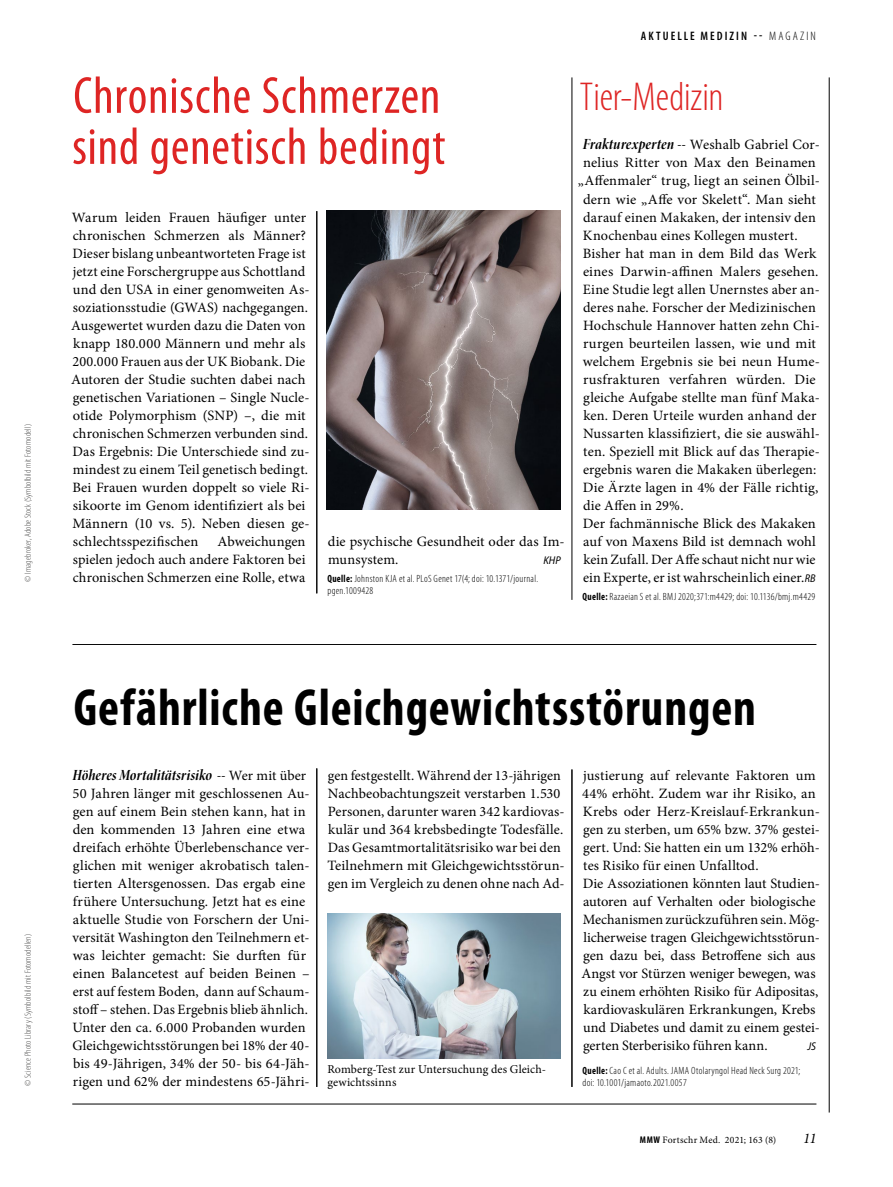
<style>
.page{position:relative;width:893px;height:1187px;background:#fff}
.page>*{position:absolute;margin:0;border:0;box-sizing:border-box;transform-origin:0 0}
.Title_kleinrot{font:condensed 52.5px/51px "Myriad Pro";letter-spacing:.015em;color:#de2524}
.Title_1{font:700 condensed 52.5px "Myriad Pro";letter-spacing:.02em;color:#000;scale:.95 1}
.Title_klein_schmalro{font:300 condensed 40.5px "Myriad Pro";color:#de2524}
.Para_Entry{font:15.75px "Minion Pro Bold Cn It Disp";color:#000}
.t1{font:italic 14.85px "Minion Pro";color:#000}
.Para_x{font:14.25px/18px "Minion Pro";letter-spacing:.005em;color:#000}
.Para_Entry-2{font:14.25px/18px "Minion Pro";letter-spacing:.005em;color:#000}
.t2{font:600 condensed 12.3px "Myriad Pro";letter-spacing:.165em;color:#000}
.t3{font:12px/12.8px "Minion Pro";letter-spacing:.01em;color:#000}
.Para_x-2{font:italic semi-condensed 11.25px "Myriad Pro";color:#000}
.Source_x{font:300 condensed 10.5px/12px "Myriad Pro";letter-spacing:.03em;color:#000}
.t4{font:9.75px "Minion Pro";letter-spacing:.02em;color:#000}
.Image_Source_x{font:300 condensed 9px "Myriad Pro";letter-spacing:.02em;color:#4d4d4c}
.s1{font-weight:700}
.s2{font-weight:300}
.s3{font-family:"Minion Pro Bold Cn It Disp";font-size:15.75px}
.s4{font-family:"Myriad Pro";font-style:italic;font-stretch:semi-condensed;font-size:11.25px}
.s5{font-family:"Minion Pro";font-size:14.25px}
.s6{font-family:"Myriad Pro";font-weight:700;font-stretch:condensed}
</style>
<div class="page">
<hr style="left:72px;top:1103px;width:744px;height:1px;background:#000">
<hr style="left:829px;top:77px;width:1px;height:1035px;background:#000">
<hr style="left:72px;top:644px;width:744px;height:1px;background:#000">
<hr style="left:572px;top:77px;width:1px;height:523px;background:#000">
<hr style="left:317px;top:211px;width:1px;height:382px;background:#000">
<hr style="left:317px;top:768px;width:1px;height:318px;background:#000">
<hr style="left:572px;top:769px;width:1px;height:317px;background:#000">
<img style="left:327px;top:210px;width:234px;height:299px">
<img style="left:327px;top:913px;width:234px;height:145px">
<p class="Image_Source_x" style="left:23px;top:581px;width:159px;rotate:-90deg">© Imagebroker, Adobe Stock (Symbolbild mit Fotomodell)</p>
<p class="Image_Source_x" style="left:23px;top:1085px;width:154px;rotate:-90deg">© Science Photo Library (Symbolbild mit Fotomodellen)</p>
<p class="Title_kleinrot" style="left:72px;top:69px;width:375px">Chronische Schmerzen sind genetisch bedingt</p>
<p class="Para_x" style="left:71px;top:208px;width:240px">Warum leiden Frauen häufiger unter chronischen Schmerzen als Männer?<br>Dieser bislang unbeantworteten Frage ist jetzt eine Forschergruppe aus Schottland und den USA in einer genomweiten As&shy;soziationsstudie (GWAS) nachgegangen.<br>Ausgewertet wurden dazu die Daten von knapp 180.000 Männern und mehr als 200.000 Frauen aus der UK Biobank. Die Autoren der Studie suchten dabei nach genetischen Variationen – Single Nucle&shy;otide Polymorphism (SNP) –, die mit chronischen Schmerzen verbunden sind.<br>Das Ergebnis: Die Unterschiede sind zu&shy;mindest zu einem Teil genetisch bedingt.<br>Bei Frauen wurden doppelt so viele Ri&shy;sikoorte im Genom identifiziert als bei Männern (10 vs. 5). Neben diesen ge&shy;schlechtsspezifischen</p>
<p class="Para_x" style="left:73px;top:532px;width:234px;text-align:justify;text-indent:145px">Abweichungen spielen jedoch auch andere Faktoren bei chronischen Schmerzen eine Rolle, etwa</p>
<p class="Para_x" style="left:328px;top:532px;width:238px">die psychische Gesundheit oder das Im&shy;munsystem.</p>
<p class="Para_x-2" style="left:543px;top:554px;width:19px">KHP</p>
<p class="Source_x" style="left:327px;top:572px;width:212px"><span class="s1">Quelle:</span> Johnston KJA et al. PLoS Genet 17(4; doi: 10.1371/journal. pgen.1009428</p>
<p class="t2" style="left:641px;top:29px;width:177px">AKTUELLE MEDIZIN -- <span class="s2">MAGAZIN</span></p>
<p class="Title_klein_schmalro" style="left:580px;top:75px;width:145px">Tier-Medizin</p>
<p class="Para_Entry-2" style="left:583px;top:136px;width:239px"><span class="s3">Frakturexperten --</span> Weshalb Gabriel Cor-</p>
<p class="Para_Entry-2" style="left:583px;top:154px;width:234px">nelius Ritter von Max den Beinamen</p>
<p class="Para_Entry-2" style="left:578px;top:172px;width:243px">„Affenmaler“ trug, liegt an seinen Ölbil-</p>
<p class="Para_Entry-2" style="left:583px;top:190px;width:235px">dern wie „Affe vor Skelett“. Man sieht</p>
<p class="Para_Entry-2" style="left:583px;top:208px;width:234px">darauf einen Makaken, der intensiv den</p>
<p class="Para_Entry-2" style="left:583px;top:226px;width:216px">Knochenbau eines Kollegen mustert.</p>
<p class="Para_x" style="left:583px;top:244px;width:239px">Bisher hat man in dem Bild das Werk eines Darwin-affinen Malers gesehen.<br>Eine Studie legt allen Unernstes aber an&shy;deres nahe. Forscher der Medizinischen Hochschule Hannover hatten zehn Chi&shy;rurgen beurteilen lassen, wie und mit welchem Ergebnis sie bei neun Hume&shy;rusfrakturen verfahren würden. Die gleiche Aufgabe stellte man fünf Maka&shy;ken. Deren Urteile wurden anhand der Nussarten klassifiziert, die sie auswähl&shy;ten. Speziell mit Blick auf das Therapie&shy;ergebnis waren die Makaken überlegen:<br>Die Ärzte lagen in 4% der Fälle richtig, die Affen in 29%.</p>
<p class="Para_x" style="left:583px;top:514px;width:234px;text-align:justify">Der fachmännische Blick des Makaken auf von Maxens Bild ist demnach wohl kein Zufall. Der Affe schaut nicht nur wie ein Experte, er ist wahrscheinlich einer.<span class="s4">RB</span></p>
<p class="Source_x" style="left:583px;top:590px;width:234px"><span class="s1">Quelle:</span> Razaeian S et al. BMJ 2020;371:m4429; doi: 10.1136/bmj.m4429</p>
<p class="Title_1" style="left:74px;top:674px;width:720px">Gefährliche Gleichgewichtsstörungen</p>
<p class="Para_Entry" style="left:72px;top:765px;width:235px">Höheres Mortalitätsrisiko -- <span class="s5">Wer mit über</span></p>
<p class="Para_Entry-2" style="left:73px;top:784px;width:239px">50 Jahren länger mit geschlossenen Au&shy;gen auf einem Bein stehen kann, hat in den kommenden 13 Jahren eine etwa dreifach erhöhte Überlebenschance ver&shy;glichen mit weniger akrobatisch talen&shy;tierten Altersgenossen. Das ergab eine frühere Untersuchung. Jetzt hat es eine aktuelle Studie von Forschern der Uni&shy;versität Washington den Teilnehmern et&shy;was leichter gemacht: Sie durften für einen Balancetest auf beiden Beinen – erst auf festem Boden, dann auf Schaum&shy;stoff – stehen. Das Ergebnis blieb ähnlich.</p>
<p class="Para_x" style="left:72px;top:1018px;width:239px">Unter den ca. 6.000 Probanden wurden Gleichgewichtsstörungen bei 18% der 40- bis 49-Jährigen, 34% der 50- bis 64-Jäh&shy;rigen und 62% der mindestens 65-Jähri-</p>
<p class="Para_x" style="left:327px;top:766px;width:239px">gen festgestellt. Während der 13-jährigen Nachbeobachtungszeit verstarben 1.530<br>Personen, darunter waren 342 kardiovas&shy;kulär und 364 krebsbedingte Todesfälle.<br>Das Gesamtmortalitätsrisiko war bei den Teilnehmern mit Gleichgewichtsstörun&shy;gen im Vergleich zu denen ohne nach Ad-</p>
<p class="Para_x" style="left:582px;top:766px;width:239px">justierung auf relevante Faktoren um 44% erhöht. Zudem war ihr Risiko, an Krebs oder Herz-Kreislauf-Erkrankun&shy;gen zu sterben, um 65% bzw. 37% gestei&shy;gert. Und: Sie hatten ein um 132% erhöh&shy;tes Risiko für einen Unfalltod.</p>
<p class="Para_x" style="left:581px;top:874px;width:240px">Die Assoziationen könnten laut Studien&shy;autoren auf Verhalten oder biologische Mechanismen zurückzuführen sein. Mög&shy;licherweise tragen Gleichgewichtsstörun&shy;gen dazu bei, dass Betroffene sich aus Angst vor Stürzen weniger bewegen, was zu einem erhöhten Risiko für Adipositas, kardiovaskulären Erkrankungen, Krebs und Diabetes und damit zu einem gestei&shy;gerten Sterberisiko führen kann.</p>
<p class="Para_x-2" style="left:807px;top:1040px;width:10px">JS</p>
<p class="t3" style="left:327px;top:1062px;width:220px">Romberg-Test zur Untersuchung des Gleich&shy;gewichtssinns</p>
<p class="Source_x" style="left:583px;top:1064px;width:219px"><span class="s1">Quelle:</span> Cao C et al. Adults. JAMA Otolaryngol Head Neck Surg 2021; doi: 10.1001/jamaoto.2021.0057</p>
<p class="t4" style="left:640px;top:1132px;width:138px"><span class="s6">MMW</span> Fortschr Med. 2021; 163 (8)</p>
<p class="t1" style="left:803px;top:1128px;width:15px">11</p>
</div>
